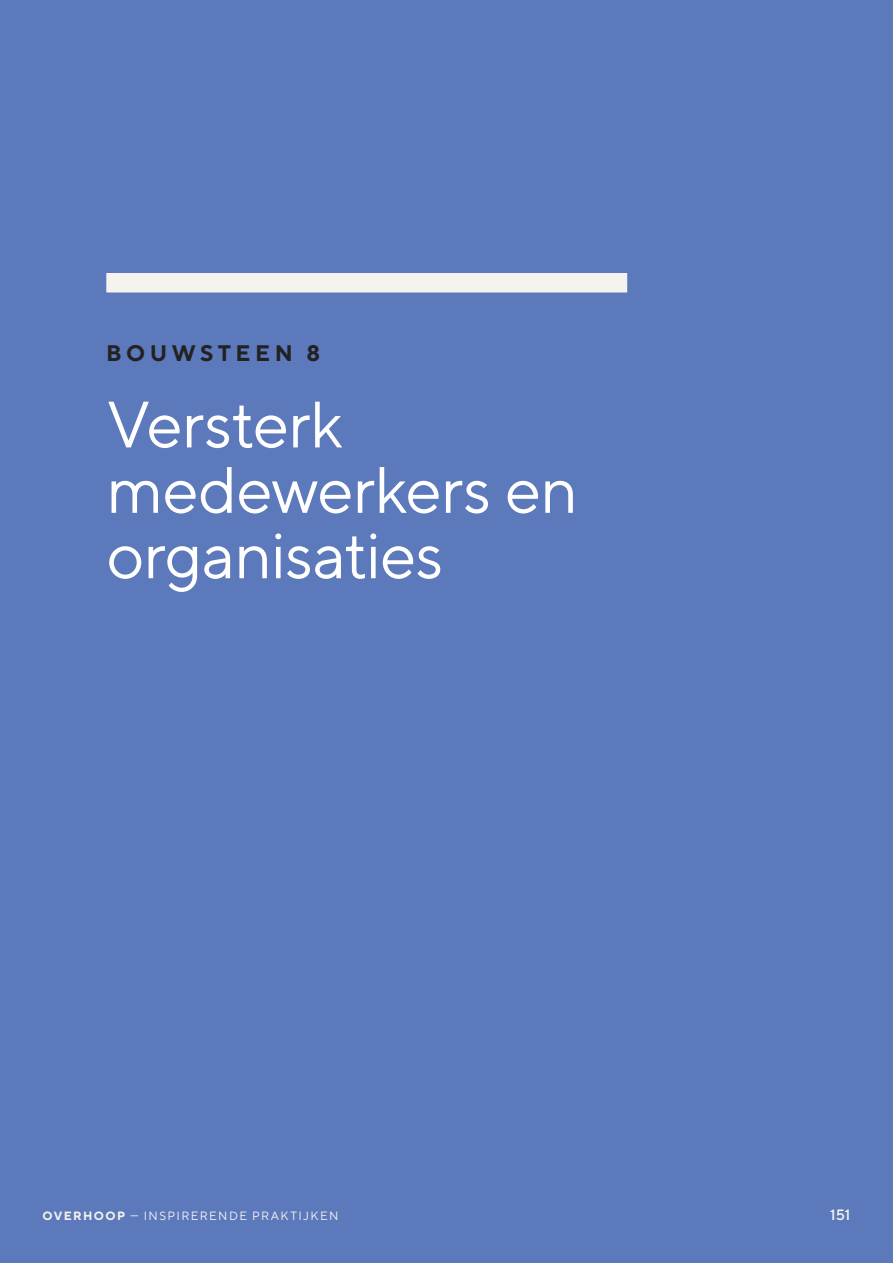
<style>
.page{position:relative;width:893px;height:1263px;background:#5c79bb}
.page>*{position:absolute;margin:0;border:0;box-sizing:border-box;transform-origin:0 0}
.t1{font:65.4px/65.4px "TT Norms Pro";letter-spacing:-.015em;color:#fff}
.t2{font:700 22.5px "TT Norms Pro";letter-spacing:.195em;color:#232222}
.t3{font:500 15px "TT Norms Pro";color:#f5f3ee}
.t4{font:12px "TT Norms Pro";letter-spacing:.115em;color:#f5f3ee}
.s1{font-weight:700}
</style>
<div class="page">
<div style="left:106px;top:273px;width:521px;height:19px;background:#f5f3ee"></div>
<p class="t2" style="left:106px;top:338px;width:215px">BOUWSTEEN 8</p>
<p class="t1" style="left:106px;top:390px;width:473px">Versterk medewerkers en organisaties</p>
<p class="t4" style="left:43px;top:1208px;width:297px"><span class="s1">OVERHOOP</span> — INSPIRERENDE PRAKTIJKEN</p>
<p class="t3" style="left:830px;top:1205px;width:22px">151</p>
</div>
